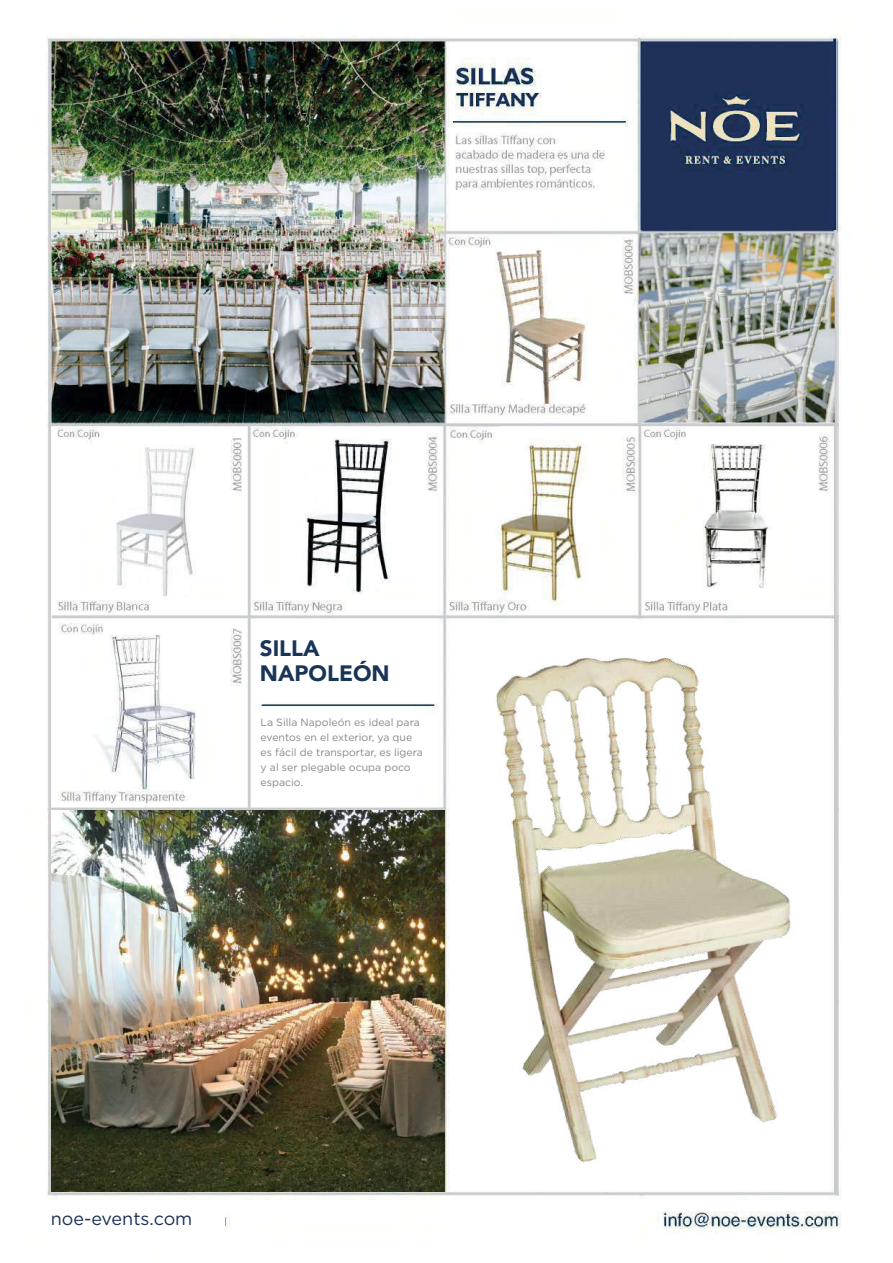
<style>
.page{position:relative;width:893px;height:1263px;background:#fff}
.page>*{position:absolute;margin:0;border:0;box-sizing:border-box;transform-origin:0 0}
.t1{font:900 22.2px/25.5px "Avenir";color:#183457}
.t2{font:18px "Gotham";color:#1c3157}
.t3{font:10.5px/15px "Gotham";color:#868786}
</style>
<div class="page">
<img style="left:46px;top:34px;width:795px;height:1200px">
<div style="left:450px;top:631px;width:375px;height:557px;background:#fff"></div>
<img style="left:496px;top:657px;width:294px;height:505px">
<div style="left:261px;top:631px;width:144px;height:66px;background:#fff"></div>
<div style="left:260px;top:707px;width:153px;height:91px;background:#fff"></div>
<img style="left:52px;top:810px;width:393px;height:381px">
<div style="left:41px;top:1204px;width:184px;height:32px;background:#fff"></div>
<h1 class="t1" style="left:260px;top:635px;width:131px">SILLA<br>NAPOLEÓN</h1>
<p class="t3" style="left:261px;top:714px;width:164px">La Silla Napoleón es ideal para eventos en el exterior, ya que es fácil de transportar, es ligera y al ser plegable ocupa poco espacio.</p>
<h2 class="t2" style="left:51px;top:1209px;width:143px">noe-events.com</h2>
</div>
